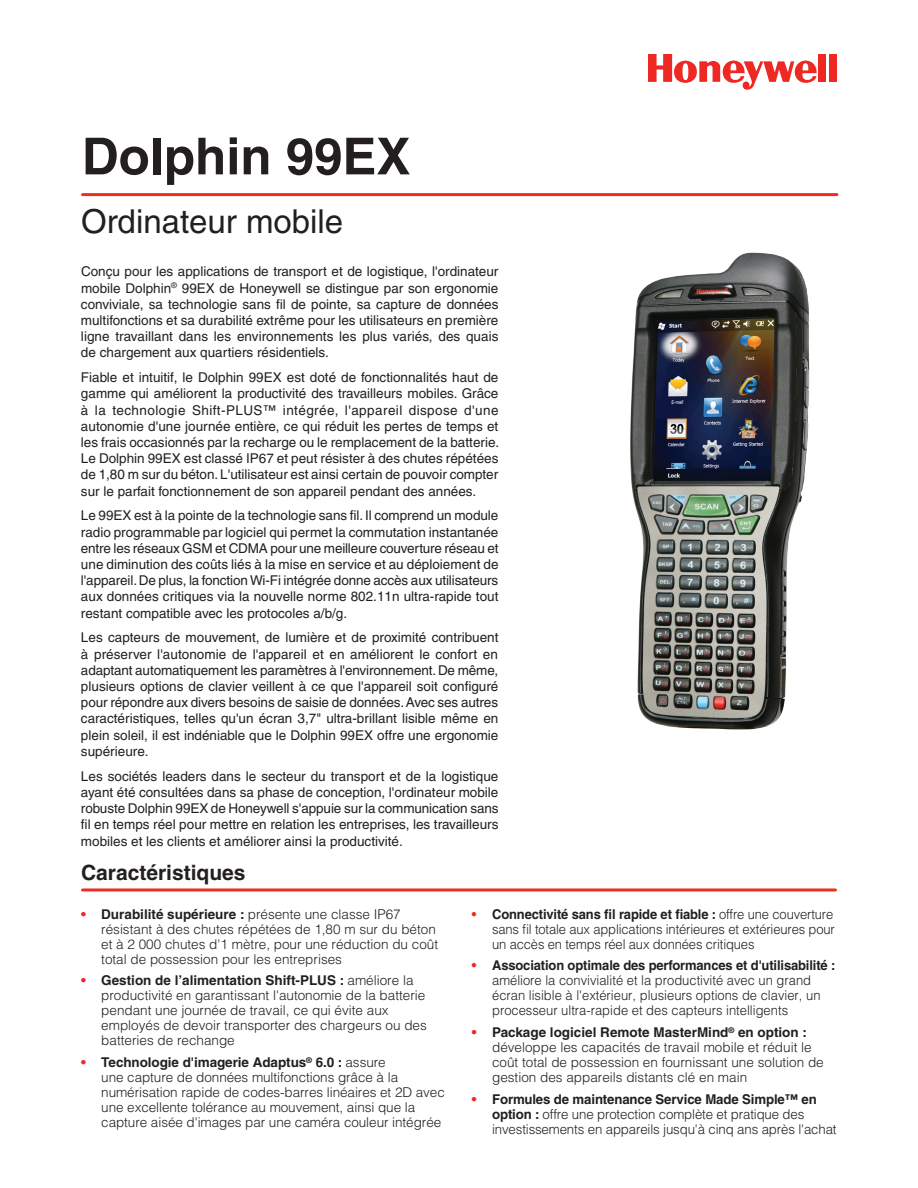
<style>
.page{position:relative;width:918px;height:1188px;background:#fff}
.page>*{position:absolute;margin:0;border:0;box-sizing:border-box;transform-origin:0 0}
.t1{font:700 51px "Helvetica";color:#231f20}
.t2{font:33px "Helvetica";color:#231f20}
.t3{font:700 21px "Helvetica";color:#231f20}
.t4{font:13.5px/16.2px "Helvetica";color:#231f20;text-align:justify}
.t5{font:300 13.5px/15px "Helvetica";color:#231f20}
.t6{font:300 13.5px/15px "Helvetica";color:#231f20;text-align:justify;scale:.96 1}
.s1{font-weight:700;color:#ee2823}
.s2{font-weight:700}
</style>
<div class="page">
<div style="left:818px;top:54px;width:8px;height:28px;background:#ee2823"></div>
<div style="left:829px;top:54px;width:8px;height:28px;background:#ee2823"></div>
<svg style="left:648px;top:54px;width:169px;height:36px"></svg>
<hr style="left:82px;top:193px;width:755px;height:3px;background:#ee2e22">
<hr style="left:82px;top:888px;width:754px;height:3px;background:#ee2e22">
<img style="left:630px;top:252px;width:180px;height:478px">
<h1 class="t1" style="left:82px;top:125px;width:330px">Dolphin 99EX</h1>
<h2 class="t2" style="left:81px;top:202px;width:264px">Ordinateur mobile</h2>
<p class="t4" style="left:81px;top:264px;width:419px">Conçu pour les applications de transport et de logistique, l'ordinateur mobile Dolphin<sup>®</sup> 99EX de Honeywell se distingue par son ergonomie conviviale, sa technologie sans fil de pointe, sa capture de données multifonctions et sa durabilité extrême pour les utilisateurs en première ligne travaillant dans les environnements les plus variés, des quais de chargement aux quartiers résidentiels.</p>
<p class="t4" style="left:81px;top:369px;width:420px">Fiable et intuitif, le Dolphin 99EX est doté de fonctionnalités haut de gamme qui améliorent la productivité des travailleurs mobiles. Grâce à la technologie Shift-PLUS™ intégrée, l'appareil dispose d'une autonomie d'une journée entière, ce qui réduit les pertes de temps et les frais occasionnés par la recharge ou le remplacement de la batterie.<br>Le Dolphin 99EX est classé IP67 et peut résister à des chutes répétées de 1,80 m sur du béton. L'utilisateur est ainsi certain de pouvoir compter sur le parfait fonctionnement de son appareil pendant des années.</p>
<p class="t4" style="left:81px;top:508px;width:419px">Le 99EX est à la pointe de la technologie sans fil. Il comprend un module radio programmable par logiciel qui permet la commutation instantanée entre les réseaux GSM et CDMA pour une meilleure couverture réseau et une diminution des coûts liés à la mise en service et au déploiement de l'appareil. De plus, la fonction Wi-Fi intégrée donne accès aux utilisateurs aux données critiques via la nouvelle norme 802.11n ultra-rapide tout restant compatible avec les protocoles a/b/g.</p>
<p class="t4" style="left:81px;top:630px;width:419px">Les capteurs de mouvement, de lumière et de proximité contribuent à préserver l'autonomie de l'appareil et en améliorent le confort en adaptant automatiquement les paramètres à l'environnement. De même, plusieurs options de clavier veillent à ce que l'appareil soit configuré pour répondre aux divers besoins de saisie de données. Avec ses autres caractéristiques, telles qu'un écran 3,7" ultra-brillant lisible même en plein soleil, il est indéniable que le Dolphin 99EX offre une ergonomie supérieure.</p>
<p class="t4" style="left:81px;top:768px;width:419px">Les sociétés leaders dans le secteur du transport et de la logistique ayant été consultées dans sa phase de conception, l'ordinateur mobile robuste Dolphin 99EX de Honeywell s'appuie sur la communication sans fil en temps réel pour mettre en relation les entreprises, les travailleurs mobiles et les clients et améliorer ainsi la productivité.</p>
<h3 class="t3" style="left:81px;top:860px;width:166px">Caractéristiques</h3>
<p class="t5" style="left:101px;top:906px;width:338px;text-indent:-20px"><span class="s1">•</span> <span class="s2">Durabilité supérieure :</span> présente une classe IP67 résistant à des chutes répétées de 1,80 m sur du béton et à 2 000 chutes d'1 mètre, pour une réduction du coût total de possession pour les entreprises</p>
<p class="t5" style="left:101px;top:973px;width:327px;text-indent:-20px"><span class="s1">•</span> <span class="s2">Gestion de l’alimentation Shift-PLUS :</span> améliore la productivité en garantissant l'autonomie de la batterie pendant une journée de travail, ce qui évite aux employés de devoir transporter des chargeurs ou des batteries de rechange</p>
<p class="t5" style="left:101px;top:1054px;width:345px;text-indent:-20px"><span class="s1">•</span> <span class="s2">Technologie d'imagerie Adaptus</span><sup>®</sup> <span class="s2">6.0 :</span> assure<br>une capture de données multifonctions grâce à la numérisation rapide de codes-barres linéaires et 2D avec une excellente tolérance au mouvement, ainsi que la capture aisée d'images par une caméra couleur intégrée</p>
<p class="t6" style="left:492px;top:906px;width:359px;text-indent:-20px"><span class="s1">•</span> <span class="s2">Connectivité sans fil rapide et fiable :</span> offre une couverture sans fil totale aux applications intérieures et extérieures pour un accès en temps réel aux données critiques</p>
<p class="t6" style="left:492px;top:958px;width:359px;text-align:left;text-indent:-20px"><span class="s1">•</span> <span class="s2">Association optimale des performances et d'utilisabilité : </span>améliore la convivialité et la productivité avec un grand écran lisible à l'extérieur, plusieurs options de clavier, un processeur ultra-rapide et des capteurs intelligents</p>
<p class="t5" style="left:492px;top:1024px;width:333px;text-indent:-20px"><span class="s1">•</span> <span class="s2">Package logiciel Remote MasterMind</span><sup>®</sup> <span class="s2">en option : </span>développe les capacités de travail mobile et réduit le coût total de possession en fournissant une solution de gestion des appareils distants clé en main</p>
<p class="t5" style="left:492px;top:1091px;width:346px;text-indent:-20px"><span class="s1">•</span> <span class="s2">Formules de maintenance Service Made Simple™ en option :</span> offre une protection complète et pratique des investissements en appareils jusqu'à cinq ans après l'achat</p>
</div>
